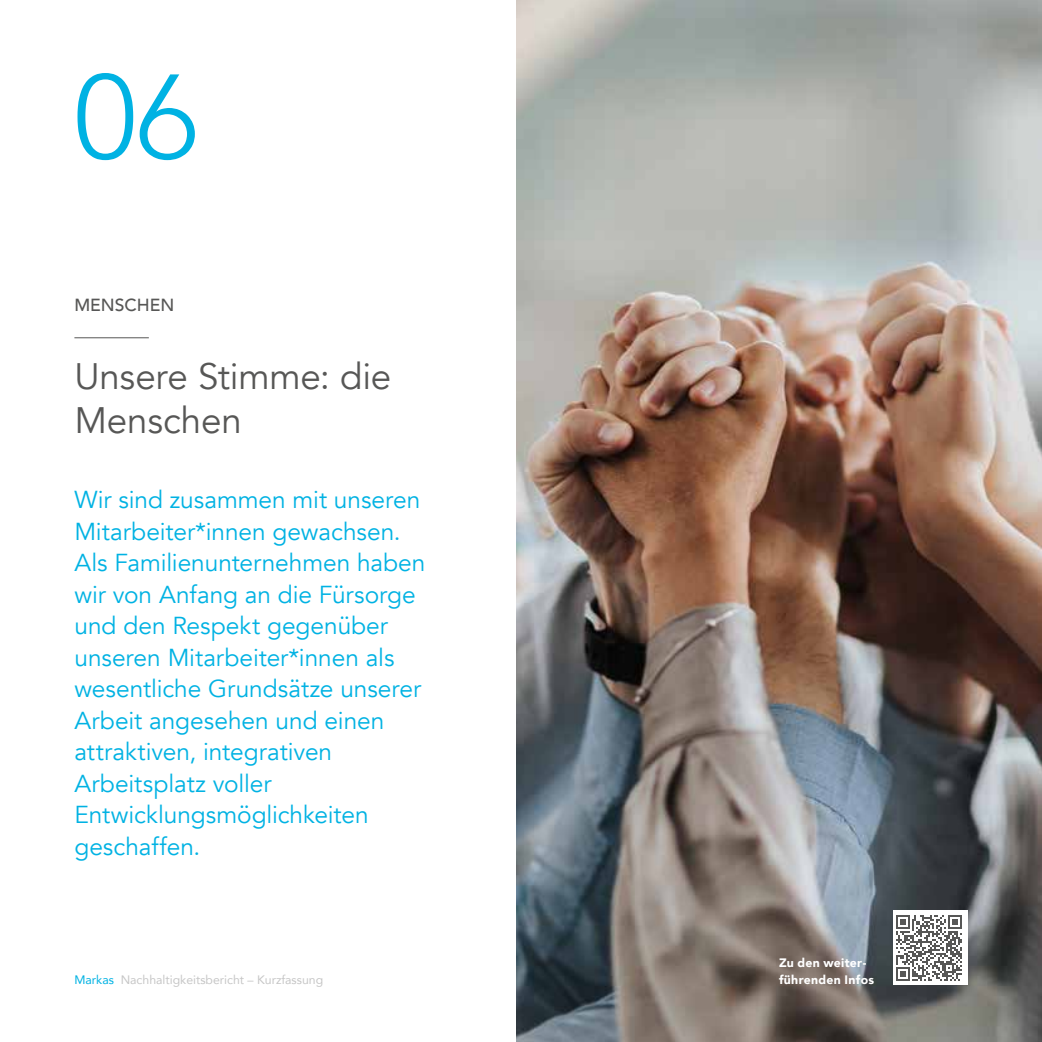
<style>
.page{position:relative;width:1042px;height:1042px;background:#fff}
.page>*{position:absolute;margin:0;border:0;box-sizing:border-box;transform-origin:0 0}
.t1{font:300 119px "Avenir";color:#00b2e3}
.t2{font:36.75px/43.8px "Avenir";letter-spacing:-.005em;color:#575756}
.t3{font:24.5px/31.5px "Avenir";letter-spacing:-.005em;color:#00b2e3}
.t4{font:500 17.5px "Avenir";color:#575756}
.t5{font:12.25px "Avenir";color:#c6c6c6}
.t6{font:900 12.25px/17.5px "Avenir";letter-spacing:.025em;color:#fff}
.s1{color:#00b2e3}
</style>
<div class="page">
<img style="left:516px;top:0;width:526px;height:1042px">
<hr style="left:74px;top:337px;width:75px;height:1px;background:#575756">
<div style="left:893px;top:910px;width:74px;height:74px;background:#fff"></div>
<svg style="left:896px;top:915px;width:66px;height:66px"></svg>
<h1 class="t1" style="left:74px;top:47px;width:125px">06</h1>
<p class="t4" style="left:74px;top:290px;width:102px">MENSCHEN</p>
<h2 class="t2" style="left:74px;top:355px;width:318px">Unsere Stimme: die<br>Menschen</h2>
<p class="t3" style="left:74px;top:484px;width:353px">Wir sind zusammen mit unseren<br>Mitarbeiter*innen gewachsen.<br>Als Familienunternehmen haben wir von Anfang an die Fürsorge und den Respekt gegenüber unseren Mitarbeiter*innen als wesentliche Grundsätze unserer<br>Arbeit angesehen und einen attraktiven, integrativen<br>Arbeitsplatz voller<br>Entwicklungsmöglichkeiten geschaffen.</p>
<p class="t5" style="left:74px;top:970px;width:250px"><span class="s1">Markas</span> Nachhaltigkeitsbericht – Kurzfassung</p>
<p class="t6" style="left:779px;top:953px;width:97px">Zu den weiter&shy;führenden Infos</p>
</div>
